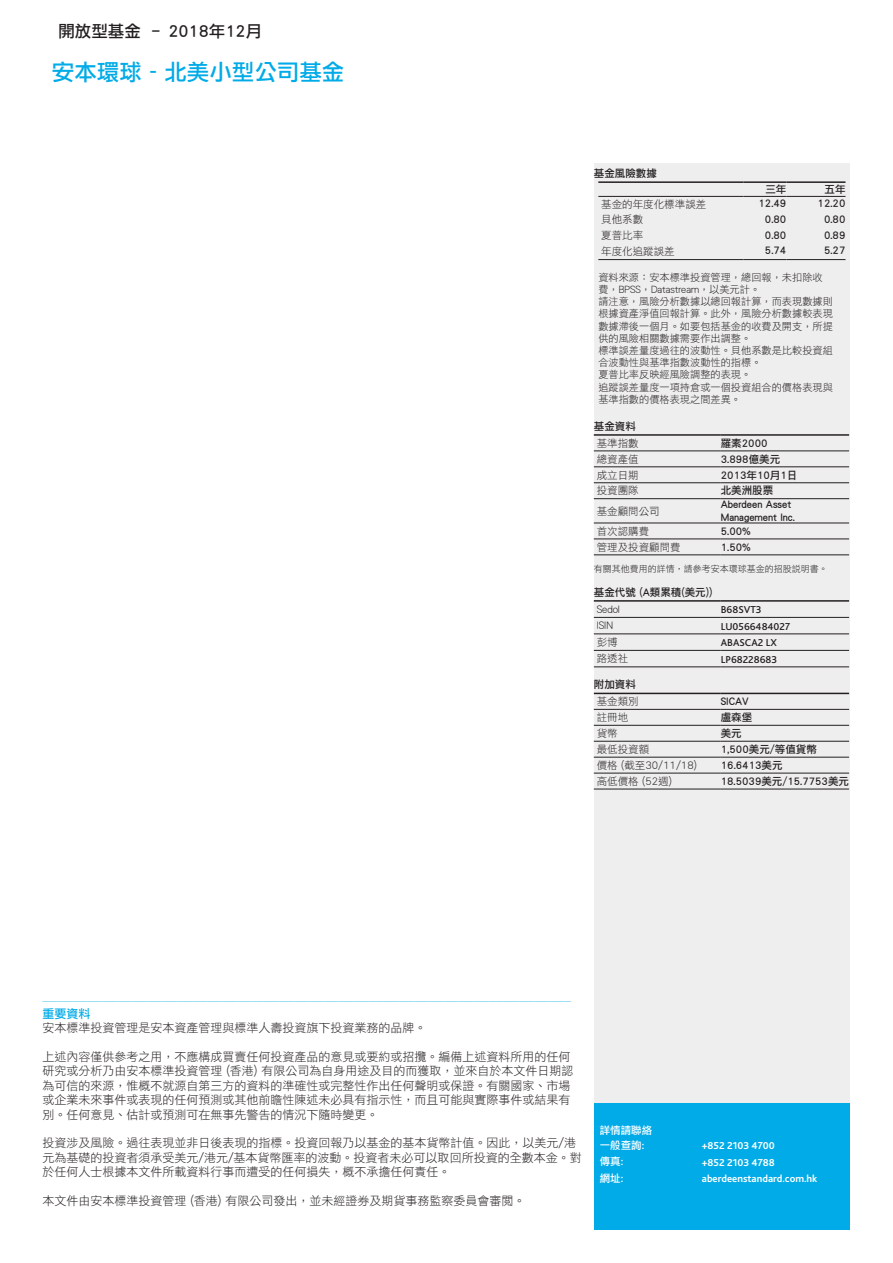
<style>
.page{position:relative;width:893px;height:1263px;background:#fff}
.page>*{position:absolute;margin:0;border:0;box-sizing:border-box;transform-origin:0 0}
.t1{font:22.5px "DF Li Hei HK W5";color:#00abe7}
.t2{font:16.5px "DF Li Hei HK W5";color:#231f20}
.t3{font:12px/14.4px "DF Li Hei HK W3";color:#231f20}
.t4{font:12px "DF Li Hei HK W5";color:#00abe7}
.t5{font:10.5px/12.6px "DF Li Hei HK W5";color:#231f20}
.t6{font:10.5px "DF Li Hei HK W3";color:#231f20}
.t7{font:700 10.5px "Bliss 2";color:#fff}
.t8{font:500 10.5px "Bliss 2";color:#231f20}
.t9{font:10.5px/15.3px "DF Li Hei HK W5";color:#fff}
.t10{font:10.2px/12.3px "DF Li Hei HK W3";color:#231f20}
.t11{font:9px "DF Li Hei HK W3";color:#231f20}
.t12{font:7.5px "Times New Roman";color:#00abe7}
</style>
<div class="page">
<div style="left:594px;top:163px;width:256px;height:939px;background:#eeeeef"></div>
<div style="left:594px;top:1102px;width:256px;height:127px;background:#00abe7"></div>
<svg style="left:598px;top:195px;width:247px;height:1px"></svg>
<hr style="left:598px;top:181px;width:145px;height:2px;background:#231f20">
<hr style="left:743px;top:181px;width:43px;height:2px;background:#231f20">
<hr style="left:786px;top:181px;width:59px;height:2px;background:#231f20">
<hr style="left:598px;top:196px;width:145px;height:1px;background:#231f20">
<hr style="left:743px;top:196px;width:43px;height:1px;background:#231f20">
<hr style="left:786px;top:196px;width:59px;height:1px;background:#231f20">
<hr style="left:598px;top:259px;width:145px;height:1px;background:#231f20">
<hr style="left:743px;top:259px;width:43px;height:1px;background:#231f20">
<hr style="left:786px;top:259px;width:59px;height:1px;background:#231f20">
<svg style="left:594px;top:435px;width:255px;height:105px"></svg>
<hr style="left:594px;top:434px;width:127px;height:1px;background:#231f20">
<hr style="left:721px;top:434px;width:128px;height:1px;background:#231f20">
<hr style="left:594px;top:450px;width:127px;height:1px;background:#231f20">
<hr style="left:721px;top:450px;width:128px;height:1px;background:#231f20">
<hr style="left:594px;top:466px;width:127px;height:1px;background:#231f20">
<hr style="left:721px;top:466px;width:128px;height:1px;background:#231f20">
<hr style="left:594px;top:482px;width:127px;height:1px;background:#231f20">
<hr style="left:721px;top:482px;width:128px;height:1px;background:#231f20">
<hr style="left:594px;top:498px;width:127px;height:1px;background:#231f20">
<hr style="left:721px;top:498px;width:128px;height:1px;background:#231f20">
<hr style="left:594px;top:522px;width:127px;height:1px;background:#231f20">
<hr style="left:721px;top:522px;width:128px;height:1px;background:#231f20">
<hr style="left:594px;top:538px;width:127px;height:1px;background:#231f20">
<hr style="left:594px;top:554px;width:127px;height:1px;background:#231f20">
<hr style="left:721px;top:538px;width:128px;height:1px;background:#231f20">
<hr style="left:721px;top:554px;width:128px;height:1px;background:#231f20">
<svg style="left:594px;top:601px;width:255px;height:49px"></svg>
<hr style="left:594px;top:600px;width:127px;height:1px;background:#231f20">
<hr style="left:721px;top:600px;width:128px;height:1px;background:#231f20">
<hr style="left:594px;top:617px;width:127px;height:1px;background:#231f20">
<hr style="left:721px;top:617px;width:128px;height:1px;background:#231f20">
<hr style="left:594px;top:633px;width:127px;height:1px;background:#231f20">
<hr style="left:721px;top:633px;width:128px;height:1px;background:#231f20">
<hr style="left:594px;top:650px;width:127px;height:1px;background:#231f20">
<hr style="left:594px;top:666px;width:127px;height:1px;background:#231f20">
<hr style="left:721px;top:650px;width:128px;height:1px;background:#231f20">
<hr style="left:721px;top:666px;width:128px;height:1px;background:#231f20">
<svg style="left:594px;top:694px;width:255px;height:80px"></svg>
<hr style="left:594px;top:692px;width:127px;height:2px;background:#231f20">
<hr style="left:721px;top:692px;width:128px;height:2px;background:#231f20">
<hr style="left:594px;top:709px;width:127px;height:1px;background:#231f20">
<hr style="left:721px;top:709px;width:128px;height:1px;background:#231f20">
<hr style="left:594px;top:725px;width:127px;height:1px;background:#231f20">
<hr style="left:721px;top:725px;width:128px;height:1px;background:#231f20">
<hr style="left:594px;top:741px;width:127px;height:1px;background:#231f20">
<hr style="left:721px;top:741px;width:128px;height:1px;background:#231f20">
<hr style="left:594px;top:757px;width:127px;height:1px;background:#231f20">
<hr style="left:721px;top:757px;width:128px;height:1px;background:#231f20">
<hr style="left:594px;top:772px;width:127px;height:1px;background:#231f20">
<hr style="left:594px;top:788px;width:127px;height:1px;background:#231f20">
<hr style="left:721px;top:772px;width:128px;height:1px;background:#231f20">
<hr style="left:721px;top:788px;width:128px;height:1px;background:#231f20">
<h2 class="t2" style="left:58px;top:23px;width:205px">開放型基金 ﹣2018年12月</h2>
<h1 class="t1" style="left:52px;top:59px;width:294px">安本環球 - 北美小型公司基金</h1>
<p class="t5" style="left:594px;top:167px;width:64px">基金風險數據</p>
<p class="t5" style="left:765px;top:183px;width:23px">三年</p>
<p class="t5" style="left:824px;top:183px;width:22px">五年</p>
<p class="t6" style="left:601px;top:198px;width:106px">基金的年度化標準誤差</p>
<p class="t5" style="left:758px;top:196px;width:29px">12.49</p>
<p class="t5" style="left:818px;top:196px;width:29px">12.20</p>
<p class="t6" style="left:601px;top:214px;width:43px">貝他系數</p>
<p class="t5" style="left:765px;top:212px;width:23px">0.80</p>
<p class="t5" style="left:824px;top:212px;width:23px">0.80</p>
<p class="t6" style="left:601px;top:230px;width:43px">夏普比率</p>
<p class="t5" style="left:765px;top:228px;width:23px">0.80</p>
<p class="t5" style="left:824px;top:228px;width:23px">0.89</p>
<p class="t6" style="left:601px;top:246px;width:75px">年度化追蹤誤差</p>
<p class="t5" style="left:765px;top:244px;width:23px">5.74</p>
<p class="t5" style="left:824px;top:244px;width:23px">5.27</p>
<p class="t10" style="left:598px;top:270px;width:236px">資料來源：安本標準投資管理，總回報，未扣除收費，BPSS，Datastream，以美元計。<br>請注意，風險分析數據以總回報計算，而表現數據則根據資產淨值回報計算。此外，風險分析數據較表現數據滯後一個月。如要包括基金的收費及開支，所提供的風險相關數據需要作出調整。<br>標準誤差量度過往的波動性。貝他系數是比較投資組合波動性與基準指數波動性的指標。<br>夏普比率反映經風險調整的表現。<br>追蹤誤差量度一項持倉或一個投資組合的價格表現與基準指數的價格表現之間差異。</p>
<p class="t5" style="left:594px;top:419px;width:43px">基金資料</p>
<p class="t6" style="left:597px;top:437px;width:43px">基準指數</p>
<p class="t5" style="left:721px;top:436px;width:48px">羅素2000</p>
<p class="t6" style="left:597px;top:453px;width:43px">總資產值</p>
<p class="t5" style="left:721px;top:452px;width:61px">3.898億美元</p>
<p class="t6" style="left:597px;top:469px;width:43px">成立日期</p>
<p class="t5" style="left:721px;top:468px;width:78px">2013年10月1日</p>
<p class="t6" style="left:597px;top:485px;width:43px">投資團隊</p>
<p class="t5" style="left:721px;top:484px;width:54px">北美洲股票</p>
<p class="t6" style="left:597px;top:505px;width:64px">基金顧問公司</p>
<p class="t5" style="left:721px;top:498px;width:76px">Aberdeen Asset<br>Management Inc.</p>
<p class="t6" style="left:597px;top:525px;width:54px">首次認購費</p>
<p class="t5" style="left:721px;top:524px;width:32px">5.00%</p>
<p class="t6" style="left:597px;top:541px;width:85px">管理及投資顧問費</p>
<p class="t5" style="left:721px;top:540px;width:32px">1.50%</p>
<p class="t11" style="left:594px;top:564px;width:235px">有關其他費用的詳情，請參考安本環球基金的招股說明書。</p>
<p class="t5" style="left:594px;top:585px;width:120px">基金代號 (A類累積(美元))</p>
<p class="t6" style="left:597px;top:603px;width:24px">Sedol</p>
<p class="t8" style="left:721px;top:603px;width:42px">B68SVT3</p>
<p class="t6" style="left:597px;top:619px;width:18px">ISIN</p>
<p class="t8" style="left:721px;top:619px;width:71px">LU0566484027</p>
<p class="t6" style="left:597px;top:636px;width:22px">彭博</p>
<p class="t8" style="left:721px;top:636px;width:58px">ABASCA2 LX</p>
<p class="t6" style="left:597px;top:652px;width:33px">路透社</p>
<p class="t8" style="left:721px;top:652px;width:58px">LP68228683</p>
<p class="t5" style="left:594px;top:678px;width:43px">附加資料</p>
<p class="t6" style="left:597px;top:695px;width:43px">基金類別</p>
<p class="t5" style="left:721px;top:694px;width:30px">SICAV</p>
<p class="t6" style="left:597px;top:711px;width:33px">註冊地</p>
<p class="t5" style="left:721px;top:710px;width:33px">盧森堡</p>
<p class="t6" style="left:597px;top:727px;width:22px">貨幣</p>
<p class="t5" style="left:721px;top:726px;width:22px">美元</p>
<p class="t6" style="left:597px;top:743px;width:54px">最低投資額</p>
<p class="t5" style="left:721px;top:742px;width:98px">1,500美元/等值貨幣</p>
<p class="t6" style="left:597px;top:759px;width:102px">價格 (截至30/11/18)</p>
<p class="t5" style="left:721px;top:758px;width:63px">16.6413美元</p>
<p class="t6" style="left:597px;top:775px;width:77px">高低價格 (52週)</p>
<p class="t5" style="left:721px;top:774px;width:130px">18.5039美元/15.7753美元</p>
<p class="t12" style="left:42px;top:992px;width:530px">_____________________________________________________________________________________________________________________________________________</p>
<p class="t4" style="left:42px;top:1006px;width:49px">重要資料</p>
<p class="t3" style="left:42px;top:1020px;width:386px">安本標準投資管理是安本資產管理與標準人壽投資旗下投資業務的品牌。</p>
<p class="t3" style="left:42px;top:1049px;width:533px">上述內容僅供參考之用，不應構成買賣任何投資產品的意見或要約或招攬。編備上述資料所用的任何研究或分析乃由安本標準投資管理 (香港) 有限公司為自身用途及目的而獲取，並來自於本文件日期認為可信的來源，惟概不就源自第三方的資料的準確性或完整性作出任何聲明或保證。有關國家、市場或企業未來事件或表現的任何預測或其他前瞻性陳述未必具有指示性，而且可能與實際事件或結果有別。任何意見、估計或預測可在無事先警告的情況下隨時變更。</p>
<p class="t3" style="left:42px;top:1135px;width:541px">投資涉及風險。過往表現並非日後表現的指標。投資回報乃以基金的基本貨幣計值。因此，以美元/港元為基礎的投資者須承受美元/港元/基本貨幣匯率的波動。投資者未必可以取回所投資的全數本金。對於任何人士根據本文件所載資料行事而遭受的任何損失，概不承擔任何責任。</p>
<p class="t3" style="left:42px;top:1193px;width:485px">本文件由安本標準投資管理 (香港) 有限公司發出，並未經證券及期貨事務監察委員會審閱。</p>
<p class="t9" style="left:600px;top:1121px;width:54px">詳情請聯絡一般查詢:</p>
<p class="t7" style="left:702px;top:1139px;width:75px">+852 2103 4700</p>
<p class="t9" style="left:600px;top:1153px;width:25px">傳真:</p>
<p class="t7" style="left:702px;top:1155px;width:74px">+852 2103 4788</p>
<p class="t9" style="left:600px;top:1170px;width:25px">網址:</p>
<p class="t7" style="left:702px;top:1172px;width:117px">aberdeenstandard.com.hk</p>
</div>
